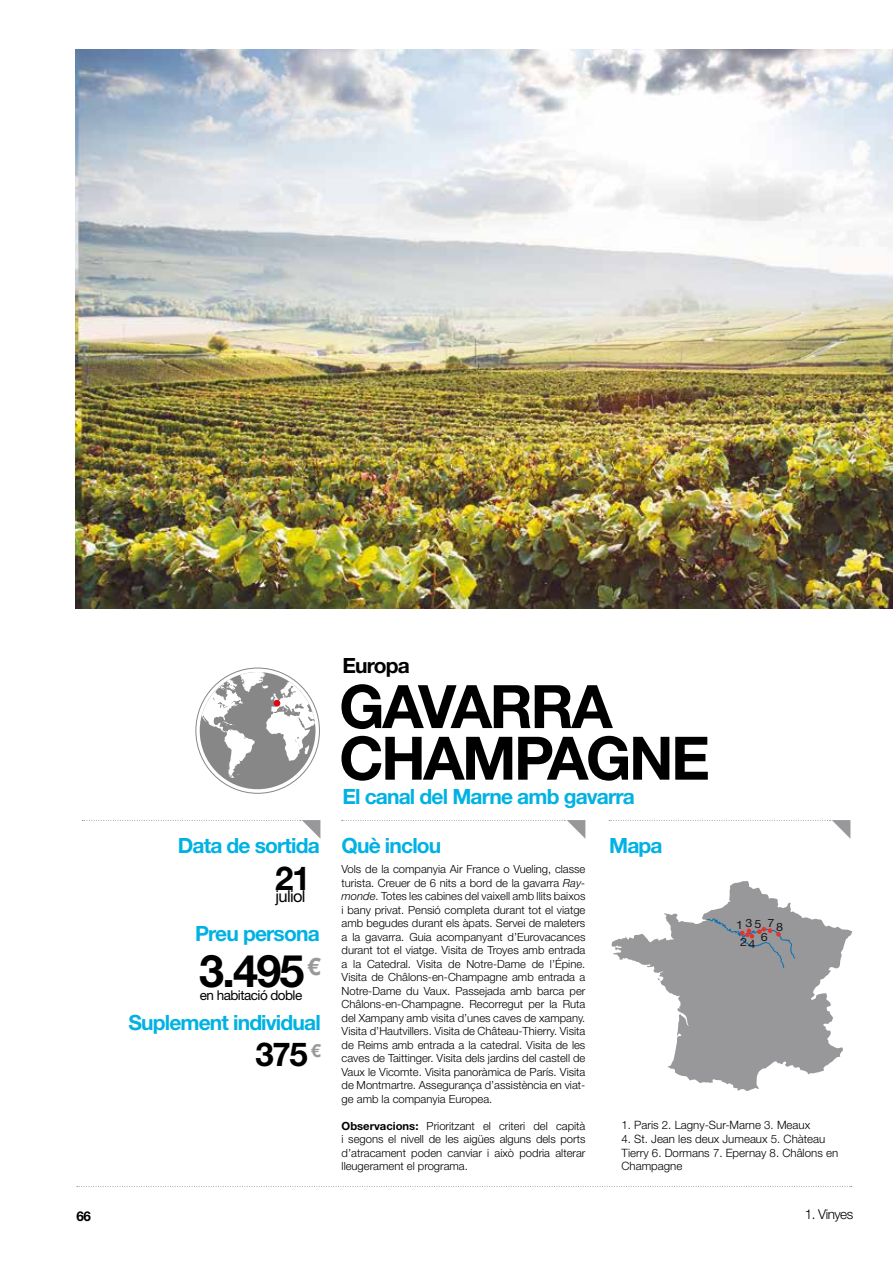
<style>
.page{position:relative;width:893px;height:1263px;background:#fff}
.page>*{position:absolute;margin:0;border:0;box-sizing:border-box;transform-origin:0 0}
.t1{font:700 60px/51.6px "Helvetica Neue LT Std";letter-spacing:-.04em;color:#000}
.t2{font:700 45px "Helvetica Neue LT Std";color:#000}
.t3{font:700 33px "Helvetica Neue LT Std";color:#000}
.t4{font:700 21px "Helvetica Neue LT Std";letter-spacing:-.04em;color:#00b2e3}
.t5{font:700 21px "Helvetica Neue LT Std";letter-spacing:-.04em;color:#000}
.t6{font:16.5px "Helvetica Neue LT Std";letter-spacing:-.04em;color:#000}
.t7{font:13.5px "Helvetica Neue LT Std";letter-spacing:-.04em;color:#000}
.t8{font:300 13.5px "Helvetica Neue LT Std";letter-spacing:-.04em;color:#000}
.t9{font:700 13.5px "Helvetica Neue LT Std";color:#000}
.t10{font:300 11.55px/13.8px "Helvetica Neue LT Std";color:#000}
.t11{font:11.4px/16.6px "Helvetica Neue LT Std";color:#1a171b;text-align:center;scale:1.1 1}
.t12{font:300 11.25px/13.5px "Helvetica Neue LT Std";color:#000;text-align:justify}
.s1{font-style:italic}
.s2{font-weight:700}
</style>
<div class="page">
<svg style="left:77px;top:1186px;width:775px;height:1px"></svg>
<svg style="left:609px;top:820px;width:241px;height:18px"></svg>
<svg style="left:342px;top:820px;width:243px;height:18px"></svg>
<svg style="left:82px;top:820px;width:238px;height:18px"></svg>
<img style="left:75px;top:50px;width:818px;height:559px">
<svg style="left:611px;top:881px;width:241px;height:210px;fill:#9b9b9d"></svg>
<svg style="left:706px;top:918px;width:90px;height:51px;background:#949397"></svg>
<div style="left:200px;top:672px;width:115px;height:117px;background:#878787;border-radius:50%"></div>
<svg style="left:202px;top:672px;width:114px;height:106px"></svg>
<p class="t9" style="left:77px;top:1207px;width:16px">66</p>
<h3 class="t4" style="left:178px;top:833px;width:143px">Data de sortida</h3>
<h3 class="t6" style="left:276px;top:887px;width:31px">juliol</h3>
<h3 class="t3" style="left:275px;top:857px;width:37px">21</h3>
<h3 class="t4" style="left:195px;top:921px;width:126px">Preu persona</h3>
<h2 class="t2" style="left:199px;top:943px;width:123px">3.495<sup>€</sup></h2>
<p class="t7" style="left:200px;top:987px;width:104px">en habitació doble</p>
<h3 class="t4" style="left:128px;top:1009px;width:194px">Suplement individual</h3>
<h3 class="t3" style="left:256px;top:1034px;width:67px">375 <sup>€</sup></h3>
<h3 class="t5" style="left:342px;top:652px;width:69px">Europa</h3>
<h1 class="t1" style="left:339px;top:679px;width:372px">GAVARRA<br>CHAMPAGNE</h1>
<h3 class="t4" style="left:342px;top:784px;width:294px">El canal del Marne amb gavarra</h3>
<h3 class="t4" style="left:342px;top:832px;width:101px">Què inclou</h3>
<h3 class="t4" style="left:609px;top:832px;width:55px">Mapa</h3>
<p class="t12" style="left:342px;top:862px;width:245px">Vols de la companyia Air France o Vueling, classe turista. Creuer de 6 nits a bord de la gavarra <span class="s1">Ray&shy;monde</span>. Totes les cabines del vaixell amb llits baixos i bany privat. Pensió completa durant tot el viatge amb begudes durant els àpats. Servei de maleters a la gavarra. Guia acompanyant d’Eurovacances durant tot el viatge. Visita de Troyes amb entrada a la Catedral. Visita de Notre-Dame de l’Épine.<br>Visita de Châlons-en-Champagne amb entrada a Notre-Dame du Vaux. Passejada amb barca per Châlons-en-Champagne. Recorregut per la Ruta del Xampany amb visita d’unes caves de xampany.<br>Visita d’Hautvillers. Visita de Château-Thierry. Visita de Reims amb entrada a la catedral. Visita de les caves de Taittinger. Visita dels jardins del castell de Vaux le Vicomte. Visita panoràmica de París. Visita de Montmartre. Assegurança d’assistència en viat&shy;ge amb la companyia Europea.</p>
<p class="t12" style="left:342px;top:1119px;width:245px"><span class="s2">Observacions:</span> Prioritzant el criteri del capità i segons el nivell de les aigües alguns dels ports d’atracament poden canviar i això podria alterar lleugerament el programa.</p>
<p class="t11" style="left:736px;top:916px;width:12px">1<br>2</p>
<p class="t11" style="left:746px;top:913px;width:28px;line-height:20.5px;text-align:left">35 7<br>4</p>
<p class="t11" style="left:776px;top:919px;width:8px">8</p>
<p class="t11" style="left:761px;top:929px;width:8px">6</p>
<p class="t10" style="left:621px;top:1118px;width:190px">1. Paris 2. Lagny-Sur-Marne 3. Meaux</p>
<p class="t10" style="left:621px;top:1131px;width:218px">4. St. Jean les deux Jumeaux 5. Chàteau<br>Tierry 6. Dormans 7. Epernay 8. Châlons en<br>Champagne</p>
<p class="t8" style="left:805px;top:1206px;width:50px">1. Vinyes</p>
</div>
